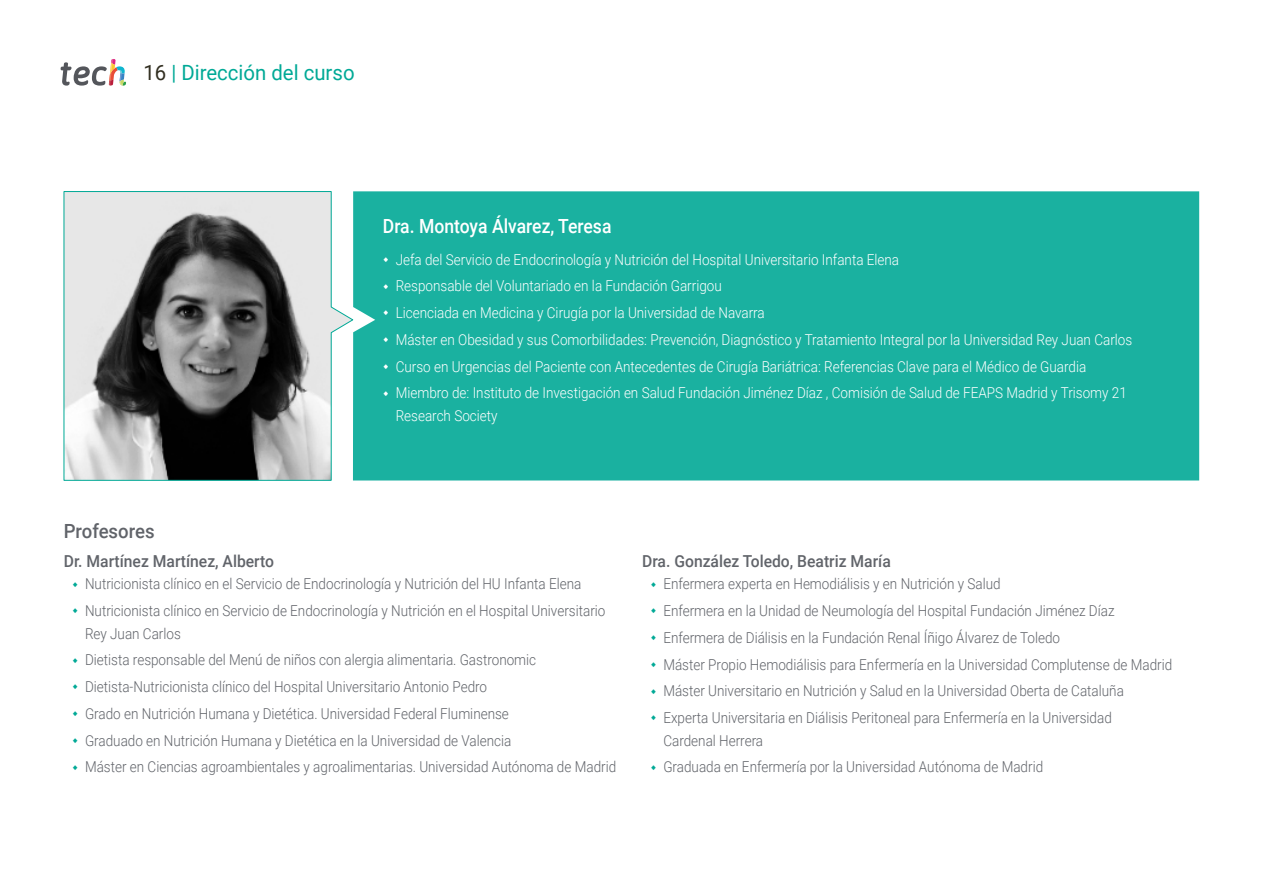
<style>
.page{position:relative;width:1263px;height:893px;background:#fff}
.page>*{position:absolute;margin:0;border:0;box-sizing:border-box;transform-origin:0 0}
.t1{font:21px "Roboto";color:#00a996}
.t2{font:500 19.5px "Roboto";color:#fff;scale:.9 1}
.t3{font:500 19.5px "Roboto";color:#61646a;scale:.95 1}
.t4{font:500 16.5px "Roboto";color:#61646a;scale:.95 1}
.t5{font:300 15px/26.7px "Roboto";color:#61646a;scale:.9 1}
.t6{font:300 15px/26.7px "Roboto";color:#fff;scale:.9 1}
.s1{color:#312e20}
</style>
<div class="page">
<div style="left:353px;top:191px;width:846px;height:289px;background:#1ab1a0"></div>
<svg style="left:64px;top:191px;width:289px;height:290px;background:#969898"></svg>
<svg style="left:61px;top:59px;width:65px;height:27px"></svg>
<svg style="left:384px;top:257px;width:4px;height:5px"></svg>
<svg style="left:384px;top:284px;width:4px;height:5px"></svg>
<svg style="left:384px;top:310px;width:4px;height:5px"></svg>
<svg style="left:384px;top:337px;width:4px;height:5px"></svg>
<svg style="left:384px;top:364px;width:4px;height:5px"></svg>
<svg style="left:384px;top:391px;width:4px;height:5px"></svg>
<h1 class="t1" style="left:144px;top:57px;width:213px"><span class="s1">16</span> | Dirección del curso</h1>
<h2 class="t3" style="left:64px;top:517px;width:97px">Profesores</h2>
<h2 class="t2" style="left:383px;top:212px;width:255px">Dra. Montoya Álvarez, Teresa</h2>
<p class="t6" style="left:396px;top:245px;width:820px">Jefa del Servicio de Endocrinología y Nutrición del Hospital Universitario Infanta Elena<br>Responsable del Voluntariado en la Fundación Garrigou<br>Licenciada en Medicina y Cirugía por la Universidad de Navarra<br>Máster en Obesidad y sus Comorbilidades: Prevención, Diagnóstico y Tratamiento Integral por la Universidad Rey Juan Carlos Curso en Urgencias del Paciente con Antecedentes de Cirugía Bariátrica: Referencias Clave para el Médico de Guardia Miembro de: Instituto de Investigación en Salud Fundación Jiménez Díaz , Comisión de Salud de FEAPS Madrid y Trisomy 21</p>
<p class="t6" style="left:396px;top:402px;width:115px">Research Society</p>
<p class="t4" style="left:64px;top:550px;width:223px">Dr. Martínez Martínez, Alberto</p>
<p class="t5" style="left:85px;top:570px;width:580px">Nutricionista clínico en el Servicio de Endocrinología y Nutrición del HU Infanta Elena<br>Nutricionista clínico en Servicio de Endocrinología y Nutrición en el Hospital Universitario</p>
<p class="t5" style="left:85px;top:619px;width:592px">Rey Juan Carlos<br>Dietista responsable del Menú de niños con alergia alimentaria. Gastronomic Dietista-Nutricionista clínico del Hospital Universitario Antonio Pedro<br>Grado en Nutrición Humana y Dietética. Universidad Federal Fluminense<br>Graduado en Nutrición Humana y Dietética en la Universidad de Valencia<br>Máster en Ciencias agroambientales y agroalimentarias. Universidad Autónoma de Madrid</p>
<p class="t4" style="left:642px;top:550px;width:263px">Dra. González Toledo, Beatriz María</p>
<p class="t5" style="left:663px;top:570px;width:567px">Enfermera experta en Hemodiálisis y en Nutrición y Salud<br>Enfermera en la Unidad de Neumología del Hospital Fundación Jiménez Díaz Enfermera de Diálisis en la Fundación Renal Íñigo Álvarez de Toledo<br>Máster Propio Hemodiálisis para Enfermería en la Universidad Complutense de Madrid Máster Universitario en Nutrición y Salud en la Universidad Oberta de Cataluña Experta Universitaria en Diálisis Peritoneal para Enfermería en la Universidad</p>
<p class="t5" style="left:663px;top:726px;width:423px">Cardenal Herrera<br>Graduada en Enfermería por la Universidad Autónoma de Madrid</p>
</div>
